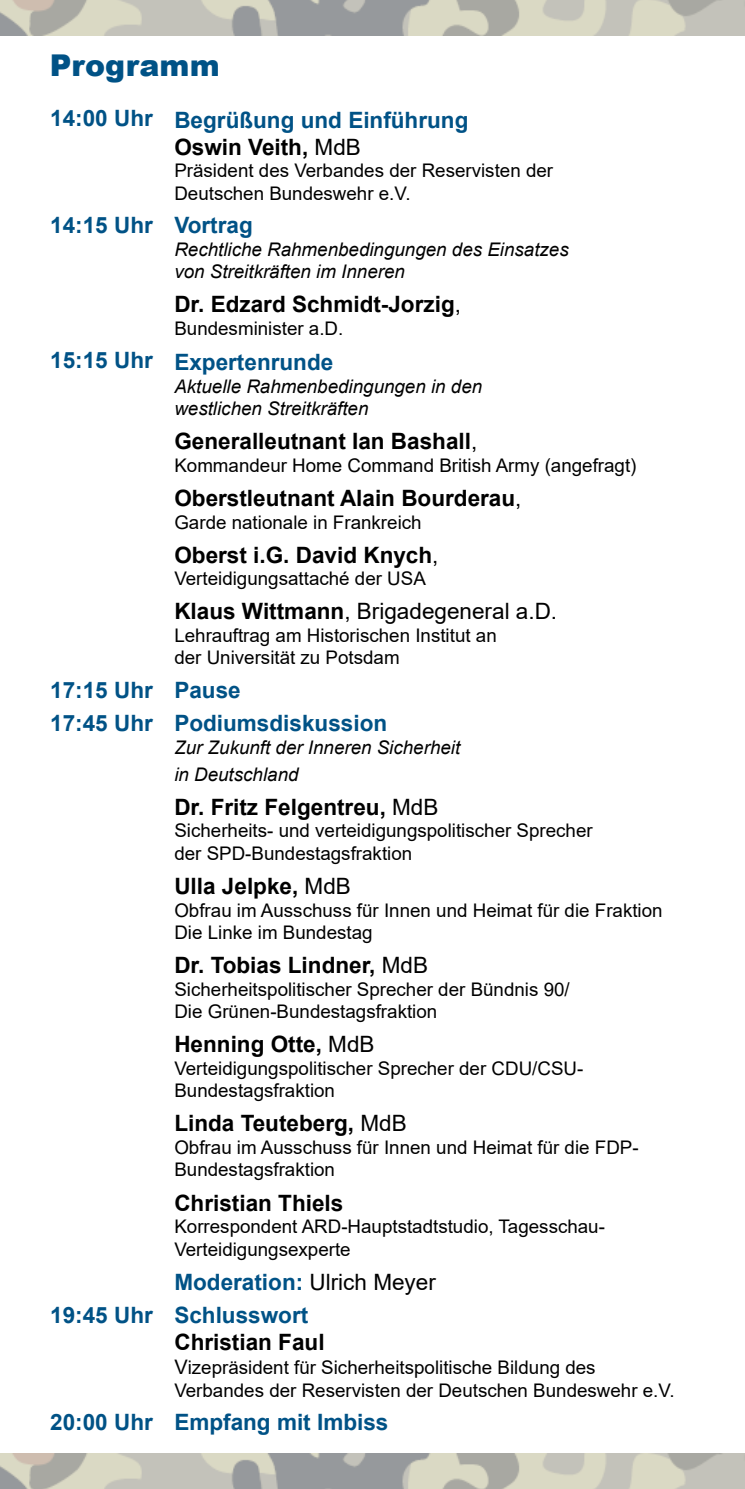
<style>
.page{position:relative;width:745px;height:1489px;background:#fff}
.page>*{position:absolute;margin:0;border:0;box-sizing:border-box;transform-origin:0 0}
.t1{font:900 30px "Arial";color:#005286}
.t2{font:700 22.5px "Arial";color:#000}
.t3{font:700 22.5px/33.5px "Arial";color:#005286}
.t4{font:22.5px "Arial";color:#000}
.t5{font:18.75px/22.5px "Arial";color:#000}
.t6{font:italic 18.75px/22.5px "Arial";color:#000}
.s1{color:#000}
.s2{font-weight:400;color:#000}
.s3{font-weight:400}
.s4{font-weight:700}
.s5{font-size:20px}
</style>
<div class="page">
<img style="left:0;top:1453px;width:744px;height:35px">
<img style="left:0;top:0;width:744px;height:35px">
<h1 class="t1" style="left:50px;top:55px;width:171px">Programm</h1>
<p class="t3" style="left:174px;top:108px;width:295px;line-height:27px;text-indent:-124px">14:00 Uhr Begrüßung und Einführung<br><span class="s1">Oswin Veith,</span> <span class="s2">MdB</span></p>
<p class="t5" style="left:174px;top:159px;width:380px">Präsident des Verbandes der Reservisten der<br>Deutschen Bundeswehr e.V.</p>
<p class="t3" style="left:50px;top:211px;width:204px">14:15 Uhr Vortrag</p>
<p class="t6" style="left:174px;top:240px;width:395px">Rechtliche Rahmenbedingungen des Einsatzes von Streitkräften im Inneren</p>
<p class="t2" style="left:174px;top:296px;width:288px">Dr. Edzard Schmidt-Jorzig<span class="s3">,</span></p>
<p class="t5" style="left:174px;top:319px;width:170px">Bundesminister a.D.</p>
<p class="t3" style="left:50px;top:348px;width:284px">15:15 Uhr Expertenrunde</p>
<p class="t6" style="left:174px;top:376px;width:309px">Aktuelle Rahmenbedingungen in den westlichen Streitkräften</p>
<p class="t2" style="left:174px;top:433px;width:304px">Generalleutnant Ian Bashall<span class="s3">,</span></p>
<p class="t5" style="left:174px;top:456px;width:463px">Kommandeur Home Command British Army (angefragt)</p>
<p class="t2" style="left:174px;top:489px;width:348px">Oberstleutnant Alain Bourderau<span class="s3">,</span></p>
<p class="t5" style="left:174px;top:512px;width:248px">Garde nationale in Frankreich</p>
<p class="t2" style="left:174px;top:546px;width:265px">Oberst i.G. David Knych<span class="s3">,</span></p>
<p class="t5" style="left:174px;top:569px;width:253px">Verteidigungsattaché der USA</p>
<p class="t4" style="left:174px;top:603px;width:384px"><span class="s4">Klaus Wittmann</span>, Brigadegeneral a.D.</p>
<p class="t5" style="left:174px;top:625px;width:324px">Lehrauftrag am Historischen Institut an der Universität zu Potsdam</p>
<p class="t3" style="left:50px;top:675px;width:338px">17:15 Uhr Pause<br>17:45 Uhr Podiumsdiskussion</p>
<p class="t6" style="left:174px;top:735px;width:287px;line-height:27px">Zur Zukunft der Inneren Sicherheit in Deutschland</p>
<p class="t2" style="left:174px;top:798px;width:265px">Dr. Fritz Felgentreu, <span class="s3">MdB</span></p>
<p class="t5" style="left:174px;top:821px;width:419px">Sicherheits- und verteidigungspolitischer Sprecher der SPD-Bundestagsfraktion</p>
<p class="t2" style="left:174px;top:877px;width:178px">Ulla Jelpke, <span class="s3">MdB</span></p>
<p class="t5" style="left:174px;top:900px;width:489px">Obfrau im Ausschuss für Innen und Heimat für die Fraktion<br>Die Linke im Bundestag</p>
<p class="t2" style="left:174px;top:956px;width:255px">Dr. Tobias Lindner, <span class="s3">MdB</span></p>
<p class="t5" style="left:174px;top:979px;width:396px">Sicherheitspolitischer Sprecher der Bündnis 90/<br>Die Grünen-Bundestagsfraktion</p>
<p class="t2" style="left:174px;top:1035px;width:202px">Henning Otte, <span class="s3">MdB</span></p>
<p class="t5" style="left:174px;top:1058px;width:410px">Verteidigungspolitischer Sprecher der CDU/CSU-<br>Bundestagsfraktion</p>
<p class="t2" style="left:174px;top:1114px;width:234px">Linda Teuteberg, <span class="s3">MdB</span></p>
<p class="t5" style="left:174px;top:1135px;width:465px">Obfrau im Ausschuss für Innen und Heimat für die FDP-<br>Bundestagsfraktion</p>
<p class="t2" style="left:174px;top:1194px;width:170px">Christian Thiels</p>
<p class="t5" style="left:174px;top:1216px;width:432px">Korrespondent ARD-Hauptstadtstudio, Tagesschau-<br>Verteidigungsexperte</p>
<p class="t3" style="left:50px;top:1266px;width:387px;text-indent:124px">Moderation: <span class="s2">Ulrich Meyer<br></span>19:45 Uhr Schlusswort</p>
<p class="t2" style="left:174px;top:1333px;width:152px">Christian Faul</p>
<p class="t5" style="left:174px;top:1357px;width:501px"><span class="s5">V</span>izepräsident für Sicherheitspolitische Bildung des<br>Verbandes der Reservisten der Deutschen Bundeswehr e.V.</p>
<p class="t3" style="left:50px;top:1407px;width:339px">20:00 Uhr Empfang mit Imbiss</p>
</div>
